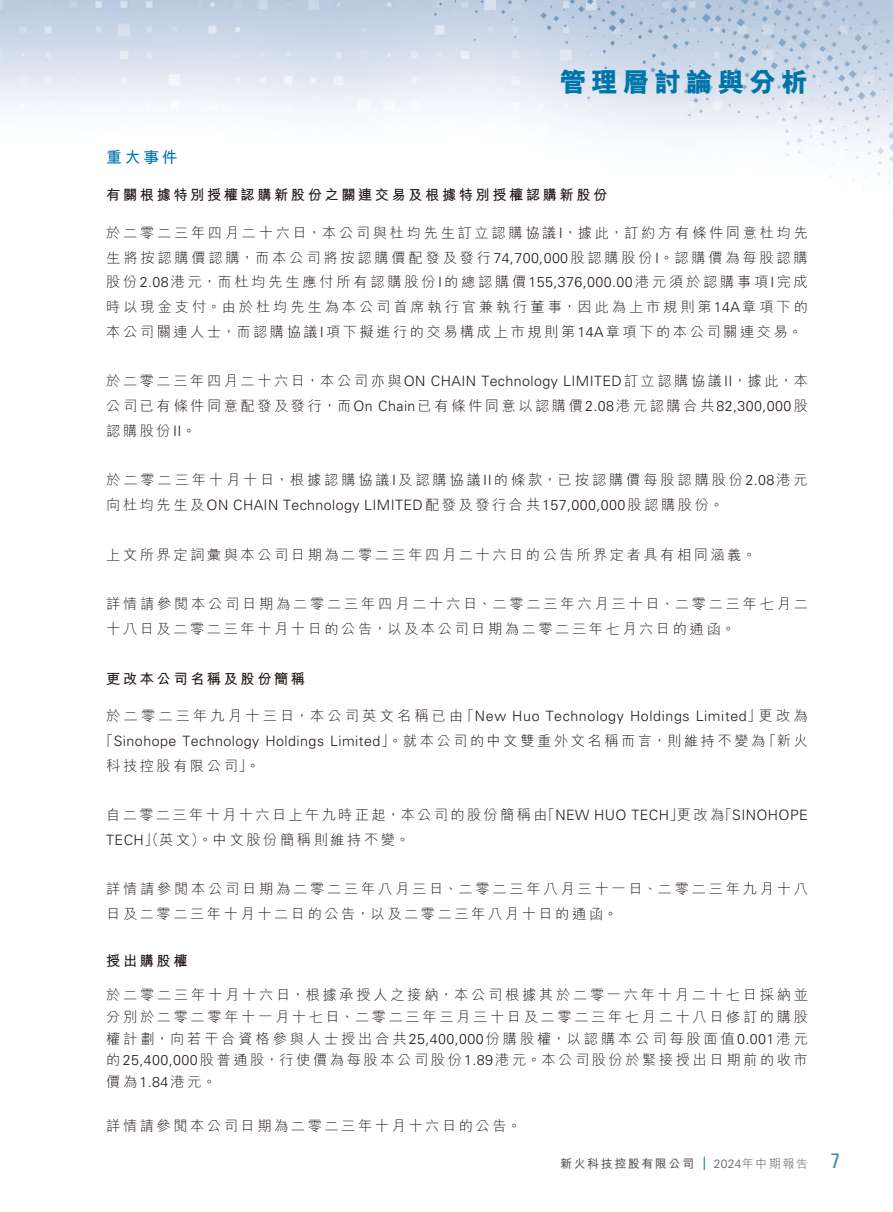
<style>
.page{position:relative;width:893px;height:1212px;background:#fff}
.page>*{position:absolute;margin:0;border:0;box-sizing:border-box;transform-origin:0 0}
.t1{font:800 27px "M Hei HK";letter-spacing:.17em;color:#0075a9}
.t2{font:700 15.75px "M Hei HK";color:#0075a9}
.t3{font:300 14.25px/24.8px "M Hei HK";letter-spacing:.18em;color:#231916;text-align:justify}
.t4{font:300 14.25px/24.8px "Univers LT Std";letter-spacing:.03em;color:#231916;text-align:center}
.t5{font:700 14.25px "M Hei HK";letter-spacing:.18em;color:#231916}
.t6{font:300 14.25px "M Hei HK";letter-spacing:.2em;color:#231916}
.t7{font:700 12px "M Hei HK";letter-spacing:.13em;color:#595857}
.t8{font:300 12px "M Hei HK";letter-spacing:.13em;color:#595857}
.s1{font-family:"Univers LT Std"}
.s2{font-family:"M Hei HK"}
.s3{font-family:"Univers LT Std";font-weight:400;font-stretch:condensed;font-size:21px;color:#4f8cb8}
</style>
<div class="page">
<img style="left:0;top:0;width:893px;height:1170px">
<svg style="left:704px;top:1157px;width:1px;height:13px"></svg>
<h1 class="t1" style="left:559px;top:69px;width:250px">管理層討論與分析</h1>
<p class="t2" style="left:106px;top:146px;width:73px">重大事件</p>
<p class="t5" style="left:106px;top:185px;width:503px">有關根據特別授權認購新股份之關連交易及根據特別授權認購新股份</p>
<p class="t3" style="left:106px;top:220px;width:703px">於二零二三年四月二十六日，本公司與杜均先生訂立認購協議<span class="s1">I</span>，據此，訂約方有條件同意杜均先生將按認購價認購，而本公司將按認購價配發及發行<span class="s1">74,700,000</span>股認購股份<span class="s1">I</span>。認購價為每股認購股份<span class="s1">2.08</span>港元，而杜均先生應付所有認購股份<span class="s1">I</span>的總認購價<span class="s1">155,376,000.00</span>港元須於認購事項<span class="s1">I</span>完成時以現金支付。由於杜均先生為本公司首席執行官兼執行董事，因此為上市規則第<span class="s1">14A</span>章項下的本公司關連人士，而認購協議<span class="s1">I</span>項下擬進行的交易構成上市規則第<span class="s1">14A</span>章項下的本公司關連交易。</p>
<p class="t3" style="left:106px;top:369px;width:703px">於二零二三年四月二十六日，本公司亦與<span class="s1">ON CHAIN Technology LIMITED</span>訂立認購協議<span class="s1">II</span>，據此，本公司已有條件同意配發及發行，而<span class="s1">On Chain</span>已有條件同意以認購價<span class="s1">2.08</span>港元認購合共<span class="s1">82,300,000</span>股認購股份<span class="s1">II</span>。</p>
<p class="t6" style="left:106px;top:473px;width:703px">於二零二三年十月十日，根據認購協議<span class="s1">I</span>及認購協議<span class="s1">II</span>的條款，已按認購價每股認購股份<span class="s1">2.08</span>港元</p>
<p class="t4" style="left:106px;top:493px;width:619px"><span class="s2">向杜均先生及</span>ON CHAIN Technology LIMITED<span class="s2">配發及發行合共</span>157,000,000<span class="s2">股認購股份。</span></p>
<p class="t3" style="left:106px;top:542px;width:651px">上文所界定詞彙與本公司日期為二零二三年四月二十六日的公告所界定者具有相同涵義。</p>
<p class="t3" style="left:106px;top:591px;width:703px">詳情請參閱本公司日期為二零二三年四月二十六日、二零二三年六月三十日、二零二三年七月二十八日及二零二三年十月十日的公告，以及本公司日期為二零二三年七月六日的通函。</p>
<p class="t5" style="left:106px;top:668px;width:200px">更改本公司名稱及股份簡稱</p>
<p class="t4" style="left:99px;top:704px;width:710px"><span class="s2">於二零二三年九月十三日，本公司英文名稱已由「</span>New Huo Technology Holdings Limited<span class="s2">」更改為「</span>Sinohope Technology Holdings Limited<span class="s2">」。就本公司的中文雙重外文名稱而言，則維持不變為「新火</span></p>
<p class="t3" style="left:106px;top:753px;width:155px">科技控股有限公司」。</p>
<p class="t3" style="left:106px;top:802px;width:703px">自二零二三年十月十六日上午九時正起，本公司的股份簡稱由「<span class="s1">NEW HUO TECH</span>」更改為「<span class="s1">SINOHOPE<br>TECH</span>」（英文）。中文股份簡稱則維持不變。</p>
<p class="t3" style="left:106px;top:876px;width:703px">詳情請參閱本公司日期為二零二三年八月三日、二零二三年八月三十一日、二零二三年九月十八日及二零二三年十月十二日的公告，以及二零二三年八月十日的通函。</p>
<p class="t5" style="left:106px;top:950px;width:83px">授出購股權</p>
<p class="t3" style="left:106px;top:984px;width:703px;line-height:21.8px">於二零二三年十月十六日，根據承授人之接納，本公司根據其於二零一六年十月二十七日採納並分別於二零二零年十一月十七日、二零二三年三月三十日及二零二三年七月二十八日修訂的購股權計劃，向若干合資格參與人士授出合共<span class="s1">25,400,000</span>份購股權，以認購本公司每股面值<span class="s1">0.001</span>港元的<span class="s1">25,400,000</span>股普通股，行使價為每股本公司股份<span class="s1">1.89</span>港元。本公司股份於緊接授出日期前的收市價為<span class="s1">1.84</span>港元。</p>
<p class="t3" style="left:106px;top:1113px;width:416px">詳情請參閱本公司日期為二零二三年十月十六日的公告。</p>
<p class="t7" style="left:560px;top:1154px;width:135px">新火科技控股有限公司</p>
<p class="t8" style="left:714px;top:1157px;width:128px"><span class="s1">2024</span>年中期報告 <span class="s3">7</span></p>
</div>
